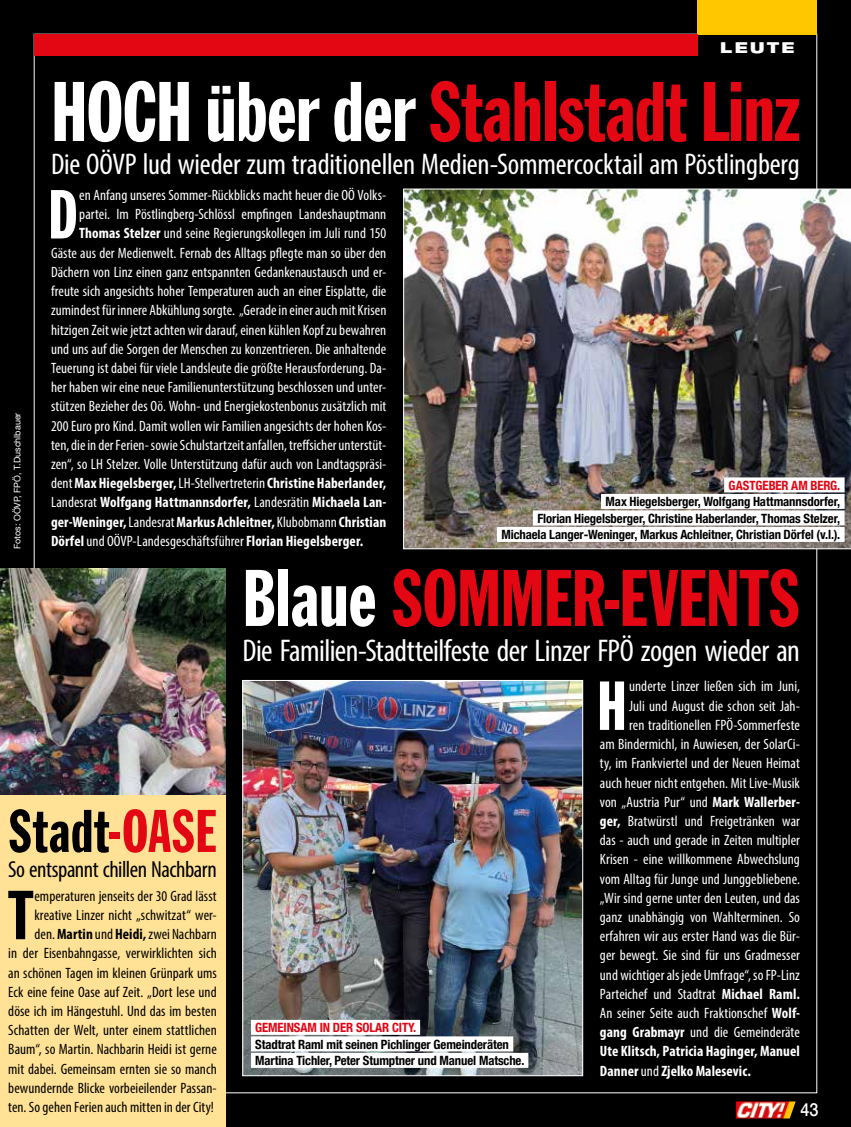
<style>
.page{position:relative;width:851px;height:1127px;background:#fff}
.page>*{position:absolute;margin:0;border:0;box-sizing:border-box;transform-origin:0 0}
.t1{font:88.5px "Franklin Extra Cond Gothic";letter-spacing:-.01em;color:#e30613}
.t2{font:84px "Franklin Extra Cond Gothic";letter-spacing:-.01em;color:#e30613}
.t3{font:72.6px "Franklin Extra Cond Gothic";color:#fff}
.t4{font:72.6px "Franklin Extra Cond Gothic";color:#000}
.t5{font:63px "Franklin Extra Cond Gothic";letter-spacing:.01em;color:#000}
.t6{font:condensed 31.5px "Myriad Pro";letter-spacing:-.015em;color:#fff}
.t7{font:condensed 30px "Myriad Pro";letter-spacing:-.005em;color:#fff}
.t8{font:condensed 23.25px "Myriad Pro";letter-spacing:-.02em;color:#000}
.t9{font:500 18px "Helvetica Neue LT Com";color:#fff;scale:.9 1}
.t10{font:condensed 15px "Myriad Pro";letter-spacing:.005em;color:#fff}
.t11{font:condensed 15px/19.2px "Myriad Pro";letter-spacing:.005em;color:#000;text-align:right}
.t12{font:700 condensed 15px "Myriad Pro";letter-spacing:.005em;color:#fff}
.t13{font:900 expanded 15px "Helvetica Neue LT Com";letter-spacing:.17em;color:#fff}
.t14{font:700 condensed 12.75px/16.5px "Helvetica Neue LT Com";letter-spacing:-.01em;color:#000}
.t15{font:700 condensed 12.75px "Helvetica Neue LT Com";letter-spacing:-.01em;color:#e30613}
.t16{font:9px "Helvetica Neue LT Com";color:#fff}
.s1{color:#fff}
.s2{font-weight:700}
.s3{font-weight:400}
.s4{color:#e30613}
</style>
<div class="page">
<div style="left:0;top:0;width:850px;height:1127px;background:#000"></div>
<img style="left:736px;top:1101px;width:59px;height:17px">
<div style="left:697px;top:0;width:119px;height:34px;background:#fec700"></div>
<div style="left:34px;top:34px;width:663px;height:21px;background:#e30613"></div>
<div style="left:0;top:569px;width:225px;height:558px;background:#ffe295"></div>
<img style="left:0;top:569px;width:225px;height:226px">
<img style="left:244px;top:682px;width:337px;height:392px">
<div style="left:242px;top:680px;width:341px;height:396px;border:1px solid #fff"></div>
<div style="left:251px;top:1020px;width:169px;height:15px;background:#fff"></div>
<div style="left:251px;top:1036px;width:262px;height:15px;background:#fff"></div>
<div style="left:251px;top:1053px;width:277px;height:15px;background:#fff"></div>
<img style="left:403px;top:189px;width:447px;height:360px">
<div style="left:724px;top:477px;width:120px;height:15px;background:#fff"></div>
<div style="left:601px;top:494px;width:243px;height:15px;background:#fff"></div>
<div style="left:533px;top:510px;width:311px;height:15px;background:#fff"></div>
<div style="left:497px;top:527px;width:347px;height:15px;background:#fff"></div>
<p class="t13" style="left:720px;top:38px;width:76px">LEUTE</p>
<h1 class="t1" style="left:51px;top:65px;width:750px"><span class="s1">HOCH über der</span> Stahlstadt Linz</h1>
<p class="t16" style="left:12px;top:549px;width:138px;rotate:-90deg">Fotos: OÖVP, FPÖ, T.Duschlbauer</p>
<h3 class="t7" style="left:51px;top:146px;width:750px">Die OÖVP lud wieder zum traditionellen Medien-Sommercocktail am Pöstlingberg</h3>
<h3 class="t3" style="left:48px;top:176px;width:31px">D</h3>
<p class="t10" style="left:79px;top:186px;width:308px">en Anfang unseres Sommer-Rückblicks macht heuer die OÖ Volks-</p>
<p class="t10" style="left:79px;top:205px;width:308px">partei. Im Pöstlingberg-Schlössl empfingen Landeshauptmann</p>
<p class="t10" style="left:79px;top:224px;width:308px"><span class="s2">Thomas Stelzer</span> und seine Regierungskollegen im Juli rund 150</p>
<p class="t10" style="left:51px;top:244px;width:337px">Gäste aus der Medienwelt. Fernab des Alltags pflegte man so über den</p>
<p class="t10" style="left:51px;top:263px;width:337px">Dächern von Linz einen ganz entspannten Gedankenaustausch und er-</p>
<p class="t10" style="left:51px;top:282px;width:337px">freute sich angesichts hoher Temperaturen auch an einer Eisplatte, die</p>
<p class="t10" style="left:51px;top:301px;width:337px">zumindest für innere Abkühlung sorgte. „Gerade in einer auch mit Krisen</p>
<p class="t10" style="left:51px;top:320px;width:337px">hitzigen Zeit wie jetzt achten wir darauf, einen kühlen Kopf zu bewahren</p>
<p class="t10" style="left:51px;top:340px;width:337px">und uns auf die Sorgen der Menschen zu konzentrieren. Die anhaltende</p>
<p class="t10" style="left:51px;top:359px;width:337px">Teuerung ist dabei für viele Landsleute die größte Herausforderung. Da-</p>
<p class="t10" style="left:51px;top:378px;width:337px">her haben wir eine neue Familienunterstützung beschlossen und unter-</p>
<p class="t10" style="left:51px;top:397px;width:337px">stützen Bezieher des Oö. Wohn- und Energiekostenbonus zusätzlich mit</p>
<p class="t10" style="left:51px;top:416px;width:337px">200 Euro pro Kind. Damit wollen wir Familien angesichts der hohen Kos-</p>
<p class="t10" style="left:51px;top:436px;width:337px">ten, die in der Ferien- sowie Schulstartzeit anfallen, treffsicher unterstüt-</p>
<p class="t10" style="left:51px;top:455px;width:337px">zen“, so LH Stelzer. Volle Unterstützung dafür auch von Landtagspräsi-</p>
<p class="t12" style="left:51px;top:474px;width:337px"><span class="s3">dent</span> Max Hiegelsberger, <span class="s3">LH-Stellvertreterin</span> Christine Haberlander,</p>
<p class="t12" style="left:51px;top:493px;width:337px"><span class="s3">Landesrat</span> Wolfgang Hattmannsdorfer, <span class="s3">Landesrätin</span> Michaela Lan-</p>
<p class="t12" style="left:51px;top:512px;width:337px">ger-Weninger, <span class="s3">Landesrat</span> Markus Achleitner, <span class="s3">Klubobmann</span> Christian</p>
<p class="t10" style="left:51px;top:532px;width:314px"><span class="s2">Dörfel</span> und OÖVP-Landesgeschäftsführer <span class="s2">Florian Hiegelsberger.</span></p>
<p class="t15" style="left:728px;top:478px;width:113px">GASTGEBER AM BERG.</p>
<p class="t14" style="left:501px;top:494px;width:340px;text-align:right">Max Hiegelsberger, Wolfgang Hattmannsdorfer,<br>Florian Hiegelsberger, Christine Haberlander, Thomas Stelzer,<br>Michaela Langer-Weninger, Markus Achleitner, Christian Dörfel (v.l.).</p>
<h2 class="t2" style="left:242px;top:554px;width:559px"><span class="s1">Blaue</span> SOMMER-EVENTS</h2>
<h3 class="t6" style="left:242px;top:632px;width:559px">Die Familien-Stadtteilfeste der Linzer FPÖ zogen wieder an</h3>
<h3 class="t5" style="left:8px;top:798px;width:210px">Stadt<span class="s4">-OASE</span></h3>
<h3 class="t8" style="left:8px;top:855px;width:210px">So entspannt chillen Nachbarn</h3>
<p class="t11" style="left:8px;top:886px;width:210px">emperaturen jenseits der 30 Grad lässt kreative Linzer nicht „schwitzat“ wer-<br>den. <span class="s2">Martin</span> und <span class="s2">Heidi,</span> zwei Nachbarn<br>in der Eisenbahngasse, verwirklichten sich an schönen Tagen im kleinen Grünpark ums Eck eine feine Oase auf Zeit. „Dort lese und döse ich im Hängestuhl. Und das im besten Schatten der Welt, unter einem stattlichen Baum“, so Martin. Nachbarin Heidi ist gerne mit dabei. Gemeinsam ernten sie so manch bewundernde Blicke vorbeieilender Passan&shy;ten. So gehen Ferien auch mitten in der City!</p>
<h3 class="t4" style="left:9px;top:877px;width:26px">T</h3>
<p class="t15" style="left:255px;top:1020px;width:162px">GEMEINSAM IN DER SOLAR CITY.</p>
<p class="t14" style="left:255px;top:1036px;width:270px">Stadtrat Raml mit seinen Pichlinger Gemeinderäten<br>Martina Tichler, Peter Stumptner und Manuel Matsche.</p>
<h3 class="t3" style="left:597px;top:667px;width:31px">H</h3>
<p class="t10" style="left:629px;top:677px;width:172px">underte Linzer ließen sich im Juni,</p>
<p class="t10" style="left:629px;top:697px;width:172px">Juli und August die schon seit Jah-</p>
<p class="t10" style="left:629px;top:716px;width:172px">ren traditionellen FPÖ-Sommerfeste</p>
<p class="t10" style="left:600px;top:735px;width:201px">am Bindermichl, in Auwiesen, der SolarCi-</p>
<p class="t10" style="left:600px;top:754px;width:201px">ty, im Frankviertel und der Neuen Heimat</p>
<p class="t10" style="left:600px;top:773px;width:201px">auch heuer nicht entgehen. Mit Live-Musik</p>
<p class="t10" style="left:600px;top:793px;width:201px">von „Austria Pur“ und <span class="s2">Mark Wallerber-</span></p>
<p class="t10" style="left:600px;top:812px;width:201px"><span class="s2">ger,</span> Bratwürstl und Freigetränken war</p>
<p class="t10" style="left:600px;top:831px;width:201px">das - auch und gerade in Zeiten multipler</p>
<p class="t10" style="left:600px;top:850px;width:201px">Krisen - eine willkommene Abwechslung</p>
<p class="t10" style="left:600px;top:869px;width:201px">vom Alltag für Junge und Junggebliebene.</p>
<p class="t10" style="left:600px;top:889px;width:201px">„Wir sind gerne unter den Leuten, und das</p>
<p class="t10" style="left:600px;top:908px;width:201px">ganz unabhängig von Wahlterminen. So</p>
<p class="t10" style="left:600px;top:927px;width:201px">erfahren wir aus erster Hand was die Bür-</p>
<p class="t10" style="left:600px;top:946px;width:201px">ger bewegt. Sie sind für uns Gradmesser</p>
<p class="t10" style="left:600px;top:965px;width:201px">und wichtiger als jede Umfrage“, so FP-Linz</p>
<p class="t10" style="left:600px;top:985px;width:201px">Parteichef und Stadtrat <span class="s2">Michael Raml.</span></p>
<p class="t10" style="left:600px;top:1004px;width:201px">An seiner Seite auch Fraktionschef <span class="s2">Wolf-</span></p>
<p class="t10" style="left:600px;top:1023px;width:201px"><span class="s2">gang Grabmayr</span> und die Gemeinderäte</p>
<p class="t12" style="left:600px;top:1042px;width:201px">Ute Klitsch, Patricia Haginger, Manuel</p>
<p class="t12" style="left:600px;top:1061px;width:152px">Danner <span class="s3">und</span> Zjelko Malesevic.</p>
<p class="t9" style="left:800px;top:1099px;width:22px">43</p>
</div>
